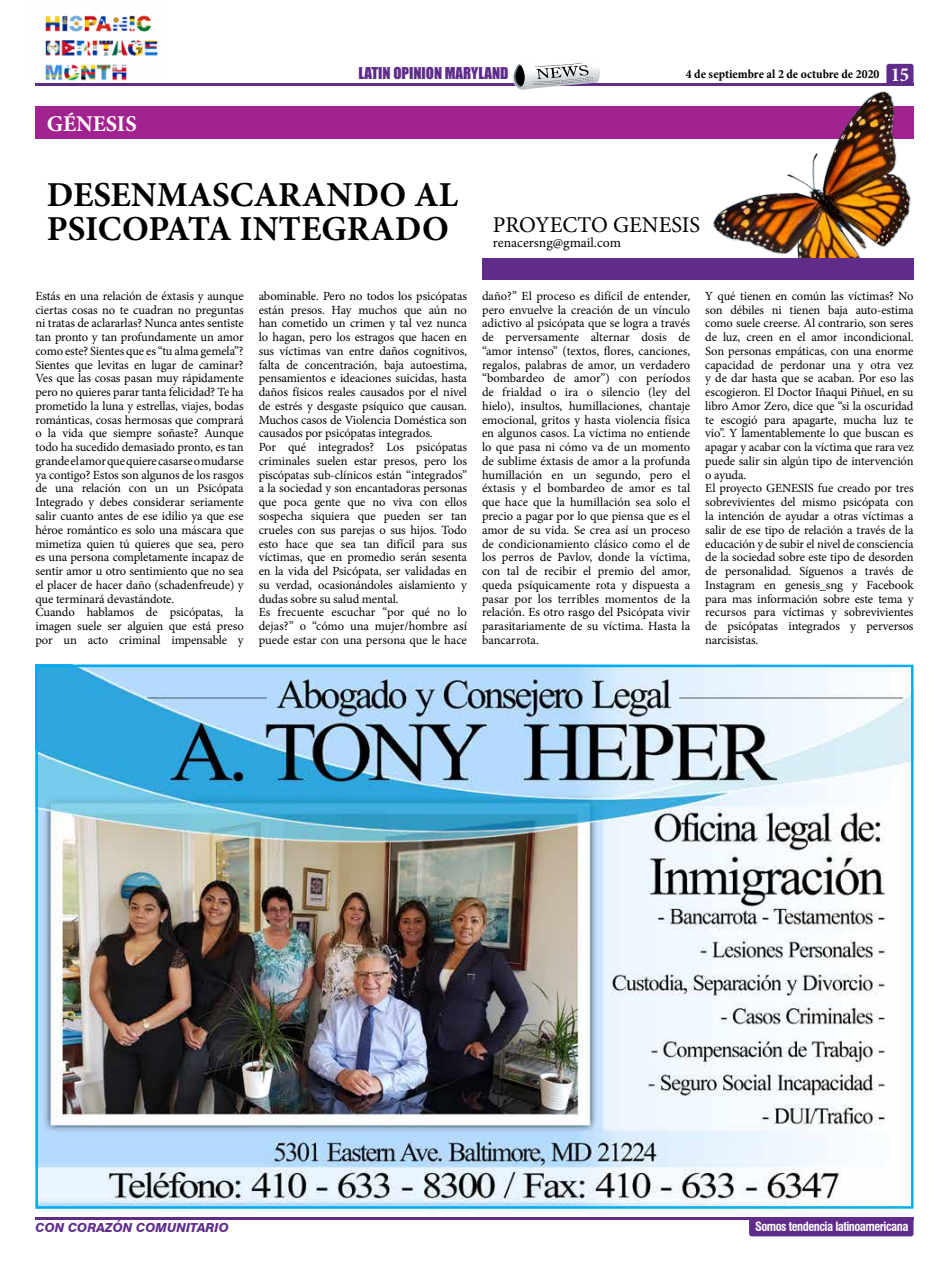
<style>
.page{position:relative;width:949px;height:1279px;background:#fff}
.page>*{position:absolute;margin:0;border:0;box-sizing:border-box;transform-origin:0 0}
.t1{font:700 35px/33.8px "Minion Pro";color:#000}
.t2{font:22.5px "Minion Pro";color:#000}
.t3{font:700 22.5px "Minion Pro";color:#fff}
.t4{font:15px "Impact";color:#5f2c8a}
.t5{font:13.75px "Minion Pro";color:#000}
.t6{font:12.5px/13.8px "Minion Pro";letter-spacing:-.01em;color:#000}
.t7{font:700 condensed 12.5px "Minion Pro";letter-spacing:.005em;color:#000}
.t8{font:700 condensed 12.5px "Swiss 721 BT";letter-spacing:-.04em;color:#fff}
.t9{font:italic 800 12.5px "Swiss 721 BT";color:#5f2c8a}
.s1{font-size:20px;color:#fff}
</style>
<div class="page">
<div style="left:749px;top:1216px;width:164px;height:19px;background:#5f2c8a;border-radius:3px"></div>
<div style="left:886px;top:64px;width:27px;height:21px;background:#5f2c8a;border-radius:3px"></div>
<hr style="left:35px;top:1216px;width:878px;height:2px;background:#602c88">
<hr style="left:35px;top:83px;width:878px;height:2px;background:#602c88">
<svg style="left:506px;top:62px;width:94px;height:28px"></svg>
<img style="left:45px;top:15px;width:113px;height:66px">
<img style="left:38px;top:667px;width:872px;height:538px">
<div style="left:35px;top:106px;width:878px;height:33px;background:#a1238f"></div>
<img style="left:691px;top:82px;width:222px;height:176px">
<div style="left:481px;top:258px;width:432px;height:21px;background:#5f2c8a"></div>
<h2 class="t3" style="left:47px;top:108px;width:92px">GÉNESIS</h2>
<p class="t4" style="left:358px;top:62px;width:151px">LATIN OPINION MARYLAND</p>
<p class="t7" style="left:686px;top:65px;width:225px">4 de septiembre al 2 de octubre de 2020 <span class="s1">15</span></p>
<h1 class="t1" style="left:47px;top:177px;width:413px">DESENMASCARANDO AL<br>PSICOPATA INTEGRADO</h1>
<h2 class="t2" style="left:493px;top:210px;width:209px">PROYECTO GENESIS</h2>
<p class="t5" style="left:493px;top:233px;width:130px">renacersng@gmail.com</p>
<p class="t6" style="left:35px;top:289px;width:210px">Estás en una relación de éxtasis y aunque ciertas cosas no te cuadran no preguntas ni tratas de aclararlas? Nunca antes sentiste tan pronto y tan profundamente un amor como este? Sientes que es “tu alma gemela”?<br>Sientes que levitas en lugar de caminar?<br>Ves que las cosas pasan muy rápidamente pero no quieres parar tanta felicidad? Te ha prometido la luna y estrellas, viajes, bodas románticas, cosas hermosas que comprará o la vida que siempre soñaste? Aunque todo ha sucedido demasiado pronto, es tan grande el amor que quiere casarse o mudarse ya contigo? Estos son algunos de los rasgos de una relación con un un Psicópata Integrado y debes considerar seriamente salir cuanto antes de ese idilio ya que ese héroe romántico es solo una máscara que mimetiza quien tú quieres que sea, pero es una persona completamente incapaz de sentir amor u otro sentimiento que no sea el placer de hacer daño (schadenfreude) y que terminará devastándote.<br>Cuando hablamos de psicópatas, la imagen suele ser alguien que está preso por un acto criminal impensable y</p>
<p class="t6" style="left:259px;top:289px;width:210px">abominable. Pero no todos los psicópatas están presos. Hay muchos que aún no han cometido un crimen y tal vez nunca lo hagan, pero los estragos que hacen en sus víctimas van entre daños cognitivos, falta de concentración, baja autoestima, pensamientos e ideaciones suicidas, hasta daños físicos reales causados por el nivel de estrés y desgaste psíquico que causan.<br>Muchos casos de Violencia Doméstica son causados por psicópatas integrados.<br>Por qué integrados? Los psicópatas criminales suelen estar presos, pero los piscópatas sub-clínicos están “integrados” a la sociedad y son encantadoras personas que poca gente que no viva con ellos sospecha siquiera que pueden ser tan crueles con sus parejas o sus hijos. Todo esto hace que sea tan difícil para sus víctimas, que en promedio serán sesenta en la vida del Psicópata, ser validadas en su verdad, ocasionándoles aislamiento y dudas sobre su salud mental.<br>Es frecuente escuchar “por qué no lo dejas?” o “cómo una mujer/hombre así puede estar con una persona que le hace</p>
<p class="t6" style="left:482px;top:289px;width:210px;text-align:justify">daño?” El proceso es difícil de entender, pero envuelve la creación de un vínculo adictivo al psicópata que se logra a través de perversamente alternar dosis de “amor intenso” (textos, flores, canciones, regalos, palabras de amor, un verdadero “bombardeo de amor”) con períodos de frialdad o ira o silencio (ley del hielo), insultos, humillaciones, chantaje emocional, gritos y hasta violencia física en algunos casos. La víctima no entiende lo que pasa ni cómo va de un momento de sublime éxtasis de amor a la profunda humillación en un segundo, pero el éxtasis y el bombardeo de amor es tal que hace que la humillación sea solo el precio a pagar por lo que piensa que es el amor de su vida. Se crea así un proceso de condicionamiento clásico como el de los perros de Pavlov, donde la víctima, con tal de recibir el premio del amor, queda psíquicamente rota y dispuesta a pasar por los terribles momentos de la relación. Es otro rasgo del Psicópata vivir parasitariamente de su víctima. Hasta la bancarrota.</p>
<p class="t6" style="left:705px;top:289px;width:210px">Y qué tienen en común las víctimas? No son débiles ni tienen baja auto-estima como suele creerse. Al contrario, son seres de luz, creen en el amor incondicional.<br>Son personas empáticas, con una enorme capacidad de perdonar una y otra vez y de dar hasta que se acaban. Por eso las escogieron. El Doctor Iñaqui Piñuel, en su libro Amor Zero, dice que “si la oscuridad te escogió para apagarte, mucha luz te vio”. Y lamentablemente lo que buscan es apagar y acabar con la víctima que rara vez puede salir sin algún tipo de intervención o ayuda.<br>El proyecto GENESIS fue creado por tres sobrevivientes del mismo psicópata con la intención de ayudar a otras víctimas a salir de ese tipo de relación a través de la educación y de subir el nivel de consciencia de la sociedad sobre este tipo de desorden de personalidad. Síguenos a través de Instagram en genesis_sng y Facebook para mas información sobre este tema y recursos para víctimas y sobrevivientes de psicópatas integrados y perversos narcisistas.</p>
<p class="t9" style="left:35px;top:1219px;width:195px">CON CORAZÓN COMUNITARIO</p>
<p class="t8" style="left:755px;top:1218px;width:155px">Somos tendencia latinoamericana</p>
</div>
